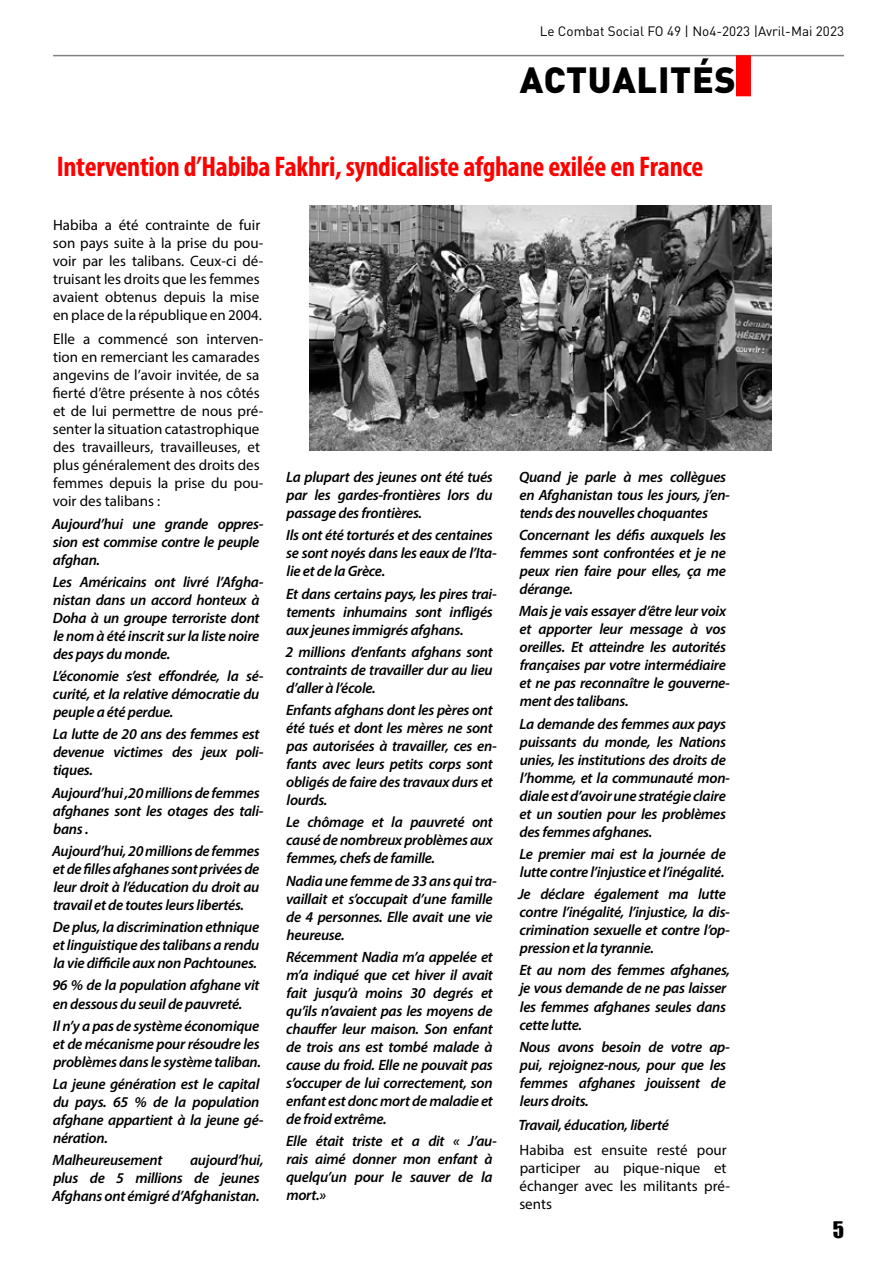
<style>
.page{position:relative;width:893px;height:1263px;background:#fff}
.page>*{position:absolute;margin:0;border:0;box-sizing:border-box;transform-origin:0 0}
.t1{font:900 36px "DIN Pro";letter-spacing:.02em;color:#000}
.t2{font:700 condensed 28.5px "Myriad Pro";letter-spacing:-.01em;color:#f00}
.t3{font:21px "Impact";color:#000}
.t4{font:italic 600 15px/18px "Myriad Pro";letter-spacing:-.02em;color:#000}
.t5{font:15px/18px "Myriad Pro";color:#000}
.t6{font:13.5px "DIN Pro";color:#000}
</style>
<div class="page">
<hr style="left:53px;top:55px;width:791px;height:1px;background:#808285">
<img style="left:309px;top:206px;width:462px;height:244px">
<div style="left:736px;top:55px;width:15px;height:41px;background:#f00"></div>
<p class="t6" style="left:540px;top:21px;width:306px">Le Combat Social FO 49 | No4-2023 |Avril-Mai 2023</p>
<h1 class="t1" style="left:520px;top:49px;width:218px">ACTUALITÉS</h1>
<h2 class="t2" style="left:57px;top:149px;width:648px">Intervention d’Habiba Fakhri, syndicaliste afghane exilée en France</h2>
<p class="t5" style="left:53px;top:216px;width:212px">Habiba a été contrainte de fuir son pays suite à la prise du pou&shy;voir par les talibans. Ceux-ci dé&shy;truisant les droits que les femmes avaient obtenus depuis la mise en place de la république en 2004.</p>
<p class="t5" style="left:53px;top:330px;width:212px">Elle a commencé son interven&shy;tion en remerciant les camarades angevins de l’avoir invitée, de sa fierté d’être présente à nos côtés et de lui permettre de nous pré&shy;senter la situation catastrophique des travailleurs, travailleuses, et plus généralement des droits des femmes depuis la prise du pou&shy;voir des talibans :</p>
<p class="t4" style="left:52px;top:514px;width:213px">Aujourd’hui une grande oppres&shy;sion est commise contre le peuple afghan.</p>
<p class="t4" style="left:53px;top:572px;width:212px">Les Américains ont livré l’Afgha&shy;nistan dans un accord honteux à<br>Doha à un groupe terroriste dont le nom à été inscrit sur la liste noire des pays du monde.</p>
<p class="t4" style="left:53px;top:667px;width:212px">L’économie s’est effondrée, la sé&shy;curité, et la relative démocratie du peuple a été perdue.</p>
<p class="t4" style="left:53px;top:725px;width:212px">La lutte de 20 ans des femmes est devenue victimes des jeux poli&shy;tiques.</p>
<p class="t4" style="left:52px;top:783px;width:213px">Aujourd’hui ,20 millions de femmes afghanes sont les otages des tali&shy;bans .</p>
<p class="t4" style="left:52px;top:841px;width:209px;text-align:justify">Aujourd’hui, 20 millions de femmes et de filles afghanes sont privées de leur droit à l’éducation du droit au travail et de toutes leurs libertés.</p>
<p class="t4" style="left:53px;top:918px;width:208px;text-align:justify">De plus, la discrimination ethnique et linguistique des talibans a rendu la vie difficile aux non Pachtounes.</p>
<p class="t4" style="left:52px;top:976px;width:209px">96 % de la population afghane vit en dessous du seuil de pauvreté.</p>
<p class="t4" style="left:53px;top:1016px;width:210px;text-align:justify">Il n’y a pas de système économique et de mécanisme pour résoudre les problèmes dans le système taliban.</p>
<p class="t4" style="left:53px;top:1074px;width:212px">La jeune génération est le capital du pays. 65 % de la population afghane appartient à la jeune gé&shy;nération.</p>
<p class="t4" style="left:53px;top:1151px;width:111px">Malheureusement</p>
<p class="t4" style="left:519px;top:467px;width:212px">Quand je parle à mes collègues en Afghanistan tous les jours, j’en&shy;tends des nouvelles choquantes</p>
<p class="t4" style="left:519px;top:526px;width:209px;text-align:justify">Concernant les défis auxquels les femmes sont confrontées et je ne peux rien faire pour elles, ça me dérange.</p>
<p class="t4" style="left:519px;top:602px;width:212px">Mais je vais essayer d’être leur voix et apporter leur message à vos oreilles. Et atteindre les autorités françaises par votre intermédiaire et ne pas reconnaître le gouverne&shy;ment des talibans.</p>
<p class="t4" style="left:519px;top:714px;width:212px">La demande des femmes aux pays puissants du monde, les Nations unies, les institutions des droits de l’homme, et la communauté mon&shy;diale est d’avoir une stratégie claire et un soutien pour les problèmes des femmes afghanes.</p>
<p class="t4" style="left:519px;top:844px;width:208px">Le premier mai est la journée de lutte contre l’injustice et l’inégalité.</p>
<p class="t4" style="left:518px;top:885px;width:213px">Je déclare également ma lutte contre l’inégalité, l’injustice, la dis&shy;crimination sexuelle et contre l’op&shy;pression et la tyrannie.</p>
<p class="t4" style="left:519px;top:961px;width:212px">Et au nom des femmes afghanes, je vous demande de ne pas laisser les femmes afghanes seules dans cette lutte.</p>
<p class="t4" style="left:519px;top:1037px;width:212px">Nous avons besoin de votre ap&shy;pui, rejoignez-nous, pour que les femmes afghanes jouissent de leurs droits.</p>
<p class="t4" style="left:518px;top:1116px;width:152px">Travail, éducation, liberté</p>
<p class="t5" style="left:519px;top:1140px;width:212px">Habiba est ensuite resté pour participer au pique-nique et échanger avec les militants pré&shy;sents</p>
<p class="t4" style="left:286px;top:468px;width:208px;text-align:justify">La plupart des jeunes ont été tués par les gardes-frontières lors du passage des frontières.</p>
<p class="t4" style="left:286px;top:526px;width:212px">Ils ont été torturés et des centaines se sont noyés dans les eaux de l’Ita&shy;lie et de la Grèce.</p>
<p class="t4" style="left:286px;top:584px;width:212px">Et dans certains pays, les pires trai&shy;tements inhumains sont infligés aux jeunes immigrés afghans.</p>
<p class="t4" style="left:285px;top:642px;width:209px;text-align:justify">2 millions d’enfants afghans sont contraints de travailler dur au lieu d’aller à l’école.</p>
<p class="t4" style="left:286px;top:701px;width:212px">Enfants afghans dont les pères ont été tués et dont les mères ne sont pas autorisées à travailler, ces en&shy;fants avec leurs petits corps sont obligés de faire des travaux durs et lourds.</p>
<p class="t4" style="left:286px;top:813px;width:208px;text-align:justify">Le chômage et la pauvreté ont causé de nombreux problèmes aux femmes, chefs de famille.</p>
<p class="t4" style="left:286px;top:871px;width:212px">Nadia une femme de 33 ans qui tra&shy;vaillait et s’occupait d’une famille de 4 personnes. Elle avait une vie heureuse.</p>
<p class="t4" style="left:286px;top:947px;width:208px;text-align:justify">Récemment Nadia m’a appelée et m’a indiqué que cet hiver il avait fait jusqu’à moins 30 degrés et qu’ils n’avaient pas les moyens de chauffer leur maison. Son enfant de trois ans est tombé malade à cause du froid. Elle ne pouvait pas s’occuper de lui correctement, son enfant est donc mort de maladie et de froid extrême.</p>
<p class="t4" style="left:286px;top:1132px;width:212px">Elle était triste et a dit « J’au&shy;rais aimé donner mon enfant à quelqu’un pour le sauver de la mort.»</p>
<p class="t4" style="left:52px;top:1151px;width:213px;text-indent:138px">aujourd’hui, plus de 5 millions de jeunes<br>Afghans ont émigré d’Afghanistan.</p>
<h3 class="t3" style="left:833px;top:1213px;width:13px">5</h3>
</div>
